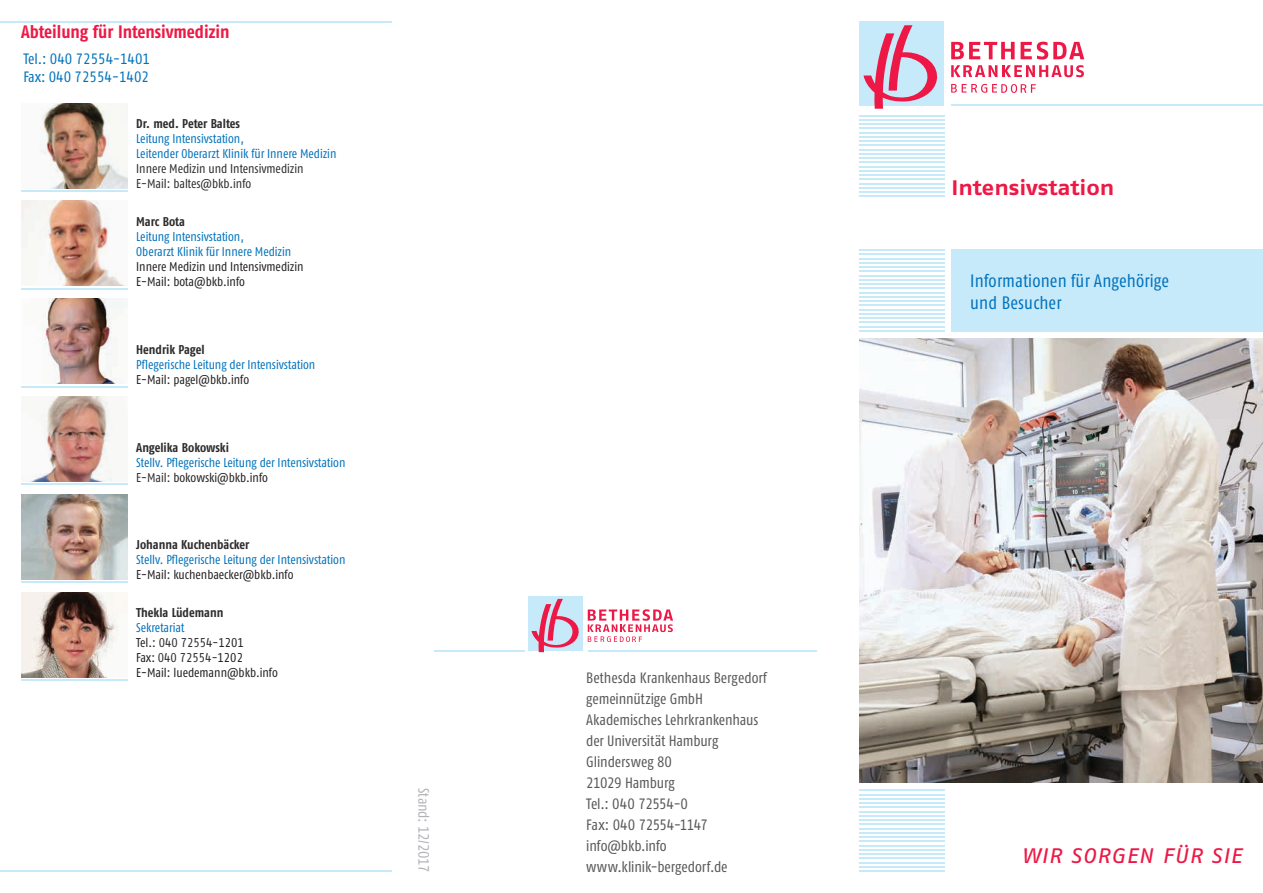
<style>
.page{position:relative;width:1263px;height:893px;background:#fff}
.page>*{position:absolute;margin:0;border:0;box-sizing:border-box;transform-origin:0 0}
.t1{font:italic 21px "Fago Ex";letter-spacing:.035em;color:#ed1845}
.t2{font:21px "Fago Ex Bold Tf";letter-spacing:-.005em;color:#ed1845}
.t3{font:18px/21.6px "Fago Co Regular Tf";letter-spacing:.01em;color:#0072bc}
.t4{font:700 18px "Fago Co";letter-spacing:-.005em;color:#ed1845}
.t5{font:15px/21px "Fago Co Regular Tf";letter-spacing:-.01em;color:#57585a}
.t6{font:15px/18px "Fago Co Regular Tf";color:#0072bc}
.t7{font:15px "Fago Co Regular Tf";letter-spacing:-.02em;color:#b2b3b7}
.t8{font:12.75px/15px "Fago Co Regular Tf";color:#0072bc}
.t9{font:12.75px/15px "Fago Co Regular Tf";color:#231f20}
.t10{font:12.75px "Fago Co Bold Lf";color:#2e2b2c}
.t11{font:12.75px/15px "Fago Co Regular Tf";letter-spacing:-.005em;color:#2e2b2c}
.s1{color:#2e2b2c}
.s2{color:#231f20}
.s3{color:#0072bc}
</style>
<div class="page">
<div style="left:859px;top:21px;width:85px;height:85px;background:#c6eafa"></div>
<svg style="left:863px;top:25px;width:75px;height:84px"></svg>
<svg style="left:951px;top:42px;width:133px;height:35px"></svg>
<svg style="left:951px;top:84px;width:85px;height:9px"></svg>
<hr style="left:951px;top:105px;width:312px;height:1px;background:#c6eafa">
<hr style="left:859px;top:794px;width:85px;height:1px;background:#c6eafa">
<hr style="left:859px;top:790px;width:85px;height:1px;background:#c6eafa">
<hr style="left:859px;top:798px;width:85px;height:2px;background:#c6eafa">
<hr style="left:859px;top:802px;width:85px;height:2px;background:#c6eafa">
<hr style="left:859px;top:807px;width:85px;height:1px;background:#c6eafa">
<hr style="left:859px;top:811px;width:85px;height:1px;background:#c6eafa">
<hr style="left:859px;top:815px;width:85px;height:2px;background:#c6eafa">
<hr style="left:859px;top:819px;width:85px;height:2px;background:#c6eafa">
<hr style="left:859px;top:824px;width:85px;height:1px;background:#c6eafa">
<hr style="left:859px;top:828px;width:85px;height:1px;background:#c6eafa">
<hr style="left:859px;top:832px;width:85px;height:2px;background:#c6eafa">
<hr style="left:859px;top:836px;width:85px;height:2px;background:#c6eafa">
<hr style="left:859px;top:841px;width:85px;height:1px;background:#c6eafa">
<hr style="left:859px;top:845px;width:85px;height:1px;background:#c6eafa">
<hr style="left:859px;top:849px;width:85px;height:2px;background:#c6eafa">
<hr style="left:859px;top:853px;width:85px;height:2px;background:#c6eafa">
<hr style="left:859px;top:858px;width:85px;height:1px;background:#c6eafa">
<hr style="left:859px;top:862px;width:85px;height:1px;background:#c6eafa">
<hr style="left:859px;top:866px;width:85px;height:2px;background:#c6eafa">
<hr style="left:859px;top:870px;width:85px;height:2px;background:#c6eafa">
<hr style="left:859px;top:254px;width:85px;height:1px;background:#c6eafa">
<hr style="left:859px;top:249px;width:85px;height:2px;background:#c6eafa">
<hr style="left:859px;top:258px;width:85px;height:1px;background:#c6eafa">
<hr style="left:859px;top:262px;width:85px;height:2px;background:#c6eafa">
<hr style="left:859px;top:266px;width:85px;height:2px;background:#c6eafa">
<hr style="left:859px;top:271px;width:85px;height:1px;background:#c6eafa">
<hr style="left:859px;top:275px;width:85px;height:1px;background:#c6eafa">
<hr style="left:859px;top:279px;width:85px;height:2px;background:#c6eafa">
<hr style="left:859px;top:283px;width:85px;height:2px;background:#c6eafa">
<hr style="left:859px;top:288px;width:85px;height:1px;background:#c6eafa">
<hr style="left:859px;top:292px;width:85px;height:1px;background:#c6eafa">
<hr style="left:859px;top:296px;width:85px;height:2px;background:#c6eafa">
<hr style="left:859px;top:300px;width:85px;height:2px;background:#c6eafa">
<hr style="left:859px;top:305px;width:85px;height:1px;background:#c6eafa">
<hr style="left:859px;top:309px;width:85px;height:1px;background:#c6eafa">
<hr style="left:859px;top:313px;width:85px;height:2px;background:#c6eafa">
<hr style="left:859px;top:317px;width:85px;height:2px;background:#c6eafa">
<hr style="left:859px;top:322px;width:85px;height:1px;background:#c6eafa">
<hr style="left:859px;top:326px;width:85px;height:1px;background:#c6eafa">
<hr style="left:859px;top:330px;width:85px;height:2px;background:#c6eafa">
<hr style="left:859px;top:119px;width:85px;height:2px;background:#c6eafa">
<hr style="left:859px;top:115px;width:85px;height:1px;background:#c6eafa">
<hr style="left:859px;top:123px;width:85px;height:2px;background:#c6eafa">
<hr style="left:859px;top:128px;width:85px;height:1px;background:#c6eafa">
<hr style="left:859px;top:132px;width:85px;height:1px;background:#c6eafa">
<hr style="left:859px;top:136px;width:85px;height:2px;background:#c6eafa">
<hr style="left:859px;top:140px;width:85px;height:2px;background:#c6eafa">
<hr style="left:859px;top:145px;width:85px;height:1px;background:#c6eafa">
<hr style="left:859px;top:149px;width:85px;height:1px;background:#c6eafa">
<hr style="left:859px;top:153px;width:85px;height:2px;background:#c6eafa">
<hr style="left:859px;top:157px;width:85px;height:2px;background:#c6eafa">
<hr style="left:859px;top:162px;width:85px;height:1px;background:#c6eafa">
<hr style="left:859px;top:166px;width:85px;height:1px;background:#c6eafa">
<hr style="left:859px;top:170px;width:85px;height:2px;background:#c6eafa">
<hr style="left:859px;top:174px;width:85px;height:2px;background:#c6eafa">
<hr style="left:859px;top:179px;width:85px;height:1px;background:#c6eafa">
<hr style="left:859px;top:183px;width:85px;height:1px;background:#c6eafa">
<hr style="left:859px;top:187px;width:85px;height:2px;background:#c6eafa">
<hr style="left:859px;top:191px;width:85px;height:2px;background:#c6eafa">
<hr style="left:859px;top:196px;width:85px;height:1px;background:#c6eafa">
<div style="left:529px;top:596px;width:54px;height:54px;background:#c6eafa"></div>
<svg style="left:531px;top:599px;width:49px;height:53px"></svg>
<svg style="left:588px;top:609px;width:85px;height:33px"></svg>
<hr style="left:588px;top:650px;width:228px;height:1px;background:#c6eafa">
<hr style="left:434px;top:650px;width:90px;height:1px;background:#c6eafa">
<hr style="left:0;top:21px;width:391px;height:1px;background:#c6eafa">
<hr style="left:0;top:870px;width:391px;height:2px;background:#c6eafa">
<div style="left:953px;top:249px;width:310px;height:83px;background:#c6eafa"></div>
<img style="left:859px;top:339px;width:404px;height:443px">
<hr style="left:21px;top:190px;width:107px;height:2px;background:#c6eafa">
<img style="left:40px;top:103px;width:88px;height:85px">
<img style="left:21px;top:592px;width:107px;height:85px">
<hr style="left:21px;top:679px;width:107px;height:2px;background:#c6eafa">
<img style="left:21px;top:201px;width:107px;height:85px">
<hr style="left:21px;top:288px;width:107px;height:2px;background:#c6eafa">
<img style="left:21px;top:494px;width:107px;height:85px">
<hr style="left:21px;top:581px;width:107px;height:2px;background:#c6eafa">
<img style="left:21px;top:396px;width:92px;height:86px">
<hr style="left:21px;top:484px;width:107px;height:1px;background:#c6eafa">
<img style="left:42px;top:299px;width:82px;height:85px">
<hr style="left:21px;top:386px;width:107px;height:1px;background:#c6eafa">
<h2 class="t4" style="left:21px;top:21px;width:210px">Abteilung für Intensivmedizin</h2>
<p class="t6" style="left:23px;top:50px;width:128px">Tel.: 040 72554-1401<br>Fax: 040 72554-1402</p>
<p class="t10" style="left:136px;top:116px;width:105px">Dr. med. Peter Baltes</p>
<p class="t8" style="left:136px;top:131px;width:202px">Leitung Intensivstation,<br>Leitender Oberarzt Klinik für Innere Medizin</p>
<p class="t11" style="left:136px;top:161px;width:169px">Innere Medizin und Intensivmedizin<br>E-Mail: baltes@bkb.info</p>
<p class="t10" style="left:136px;top:214px;width:50px">Marc Bota</p>
<p class="t8" style="left:136px;top:229px;width:157px">Leitung Intensivstation,<br>Oberarzt Klinik für Innere Medizin</p>
<p class="t9" style="left:136px;top:259px;width:169px">Innere Medizin und Intensivmedizin<br>E-Mail: bota@bkb.info</p>
<p class="t10" style="left:136px;top:342px;width:70px">Hendrik Pagel</p>
<p class="t8" style="left:136px;top:357px;width:181px">Pflegerische Leitung der Intensivstation</p>
<p class="t9" style="left:136px;top:372px;width:114px">E-Mail: pagel@bkb.info</p>
<p class="t10" style="left:136px;top:440px;width:94px">Angelika Bokowski</p>
<p class="t8" style="left:136px;top:454px;width:211px">Stellv. Pflegerische Leitung der Intensivstation<br><span class="s1">E-Mail:</span> <span class="s2">bokowski@bkb.info</span></p>
<p class="t10" style="left:136px;top:537px;width:115px">Johanna Kuchenbäcker</p>
<p class="t8" style="left:136px;top:552px;width:211px">Stellv. Pflegerische Leitung der Intensivstation</p>
<p class="t9" style="left:136px;top:567px;width:159px">E-Mail: kuchenbaecker@bkb.info</p>
<p class="t10" style="left:136px;top:605px;width:89px">Thekla Lüdemann</p>
<p class="t9" style="left:136px;top:620px;width:143px"><span class="s3">Sekretariat<br></span>Tel.: <span class="s1">040 72554-</span>1201<br>Fax: <span class="s1">040 72554-</span>1202<br>E-Mail: luedemann@bkb.info</p>
<p class="t7" style="left:432px;top:788px;width:86px;rotate:90deg">Stand: 12/2017</p>
<p class="t5" style="left:586px;top:667px;width:182px">Bethesda Krankenhaus Bergedorf gemeinnützige GmbH<br>Akademisches Lehrkrankenhaus der Universität Hamburg<br>Glindersweg 80<br>21029 Hamburg<br>Tel.: 040 72554-0<br>Fax: 040 72554-1147 info@bkb.info www.klinik-bergedorf.de</p>
<h1 class="t2" style="left:951px;top:175px;width:165px">Intensivstation</h1>
<h2 class="t3" style="left:970px;top:270px;width:200px">Informationen für Angehörige und Besucher</h2>
<h1 class="t1" style="left:1022px;top:844px;width:221px">WIR SORGEN FÜR SIE</h1>
</div>
